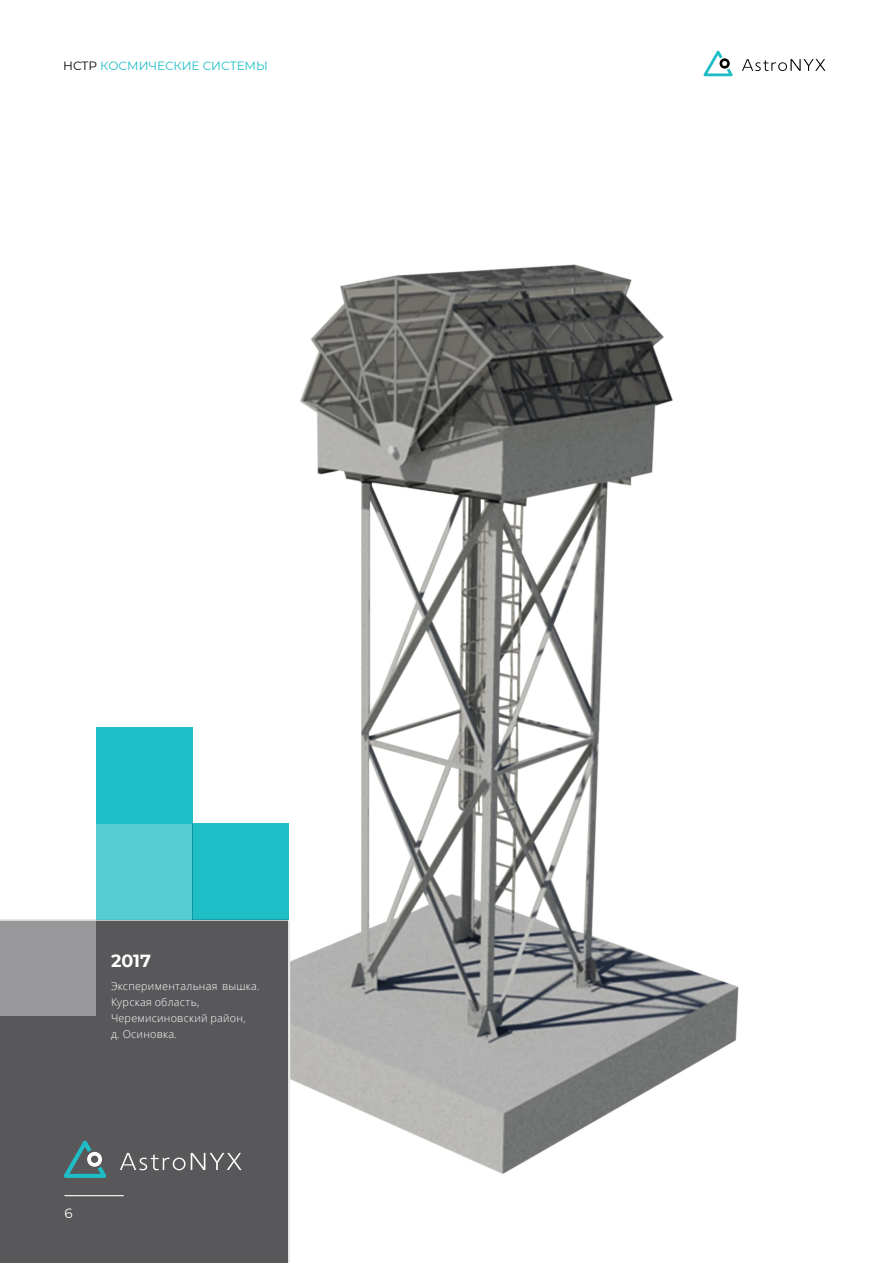
<style>
.page{position:relative;width:893px;height:1263px;background:#fff}
.page>*{position:absolute;margin:0;border:0;box-sizing:border-box;transform-origin:0 0}
.t1{font:700 17.55px "Montserrat";color:#fff}
.t2{font:13.5px "Montserrat";color:#fff}
.t3{font:12px "Montserrat";color:#1fbdc6}
.t4{font:300 10.8px/16.2px "Open Sans";letter-spacing:.025em;color:#fff}
.s1{color:#000}
</style>
<div class="page">
<img style="left:192px;top:264px;width:547px;height:910px">
<div style="left:0;top:920px;width:289px;height:343px;background:#58585b"></div>
<svg style="left:64px;top:1140px;width:42px;height:38px;background:#577e82"></svg>
<svg style="left:120px;top:1153px;width:122px;height:17px;background:#78787b"></svg>
<div style="left:96px;top:823px;width:96px;height:96px;background:#55cdd3"></div>
<div style="left:96px;top:727px;width:96px;height:96px;background:#1fbdc6"></div>
<div style="left:0;top:919px;width:96px;height:97px;background:#98989a"></div>
<div style="left:192px;top:823px;width:97px;height:96px;background:#1fbdc6"></div>
<svg style="left:703px;top:51px;width:30px;height:25px"></svg>
<svg style="left:742px;top:59px;width:83px;height:12px"></svg>
<hr style="left:64px;top:1195px;width:60px;height:1px;background:#fff">
<p class="t3" style="left:63px;top:57px;width:206px"><span class="s1">НСТР</span> КОСМИЧЕСКИЕ СИСТЕМЫ</p>
<h1 class="t1" style="left:111px;top:948px;width:41px">2017</h1>
<p class="t4" style="left:111px;top:977px;width:150px">Экспериментальная вышка.<br>Курская область,<br>Черемисиновский район,<br>д. Осиновка.</p>
<p class="t2" style="left:64px;top:1204px;width:10px">6</p>
</div>
